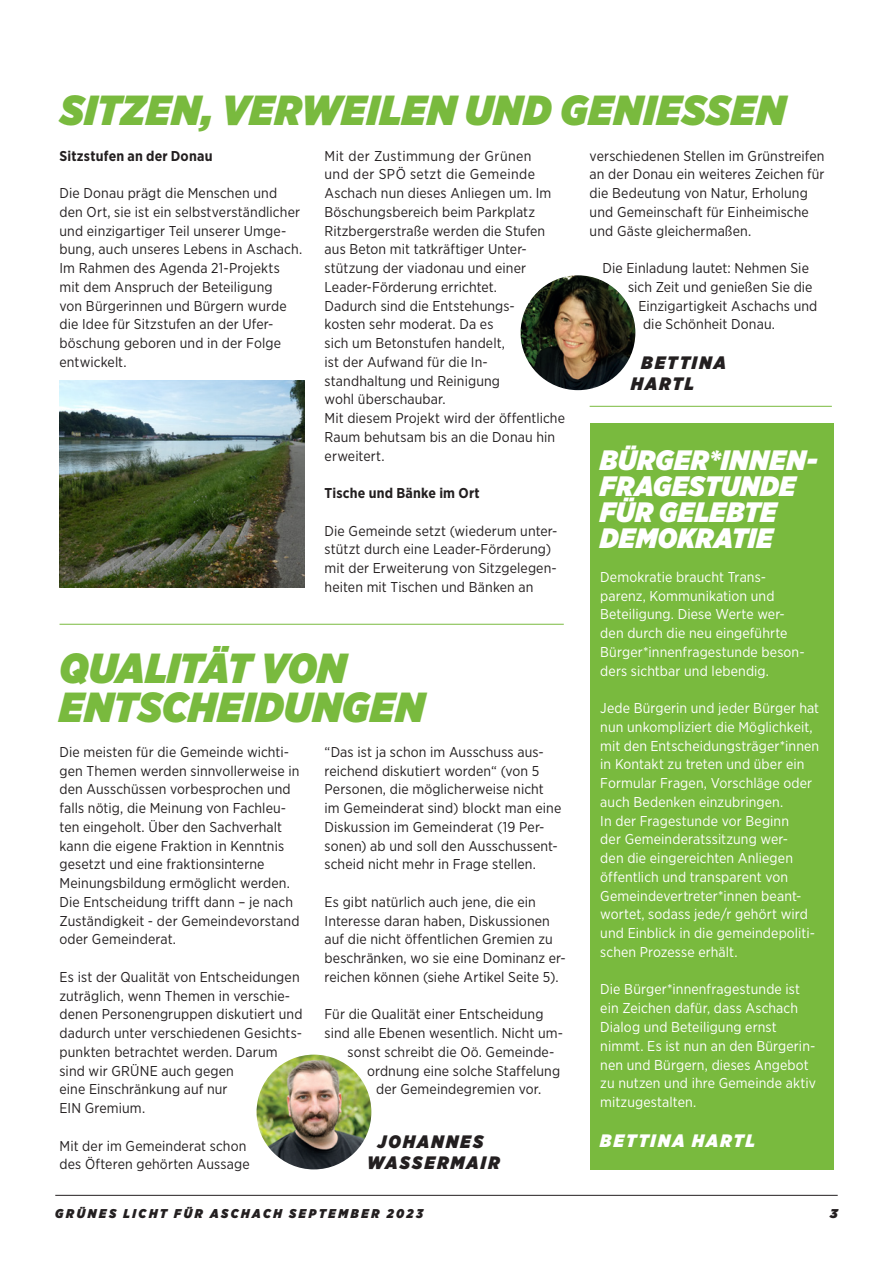
<style>
.page{position:relative;width:893px;height:1263px;background:#fff}
.page>*{position:absolute;margin:0;border:0;box-sizing:border-box;transform-origin:0 0}
.gz_titel_green{font:italic 900 42px "Gotham Narrow";letter-spacing:.02em;color:#79ba3e}
.gz_titel_green-2{font:italic 900 42px "Gotham Narrow";letter-spacing:-.005em;color:#79ba3e}
.gz_titel_klein_green{font:italic 900 28.05px/26.1px "Gotham Narrow";letter-spacing:.025em;color:#fff}
.gz_vorspann{font:italic 900 18px "Gotham Narrow";letter-spacing:.115em;color:#231f20}
.gz_vorspann-2{font:italic 900 18px "Gotham Narrow";letter-spacing:.115em;color:#fff}
.gz_text_n{font:14.25px/18.8px "Gotham Narrow";letter-spacing:.01em;color:#231f20}
.gz_text_n-2{font:14.25px/18.8px "Gotham Narrow";letter-spacing:.01em;color:#fff}
.gz_text_n-3{font:700 14.25px "Gotham Narrow";letter-spacing:.015em;color:#231f20}
.t1{font:italic 900 12.75px "Gotham Narrow";letter-spacing:.2em;color:#231f20}
.t2{font:italic 900 12.75px "Gotham";color:#231f20}
</style>
<div class="page">
<hr style="left:55px;top:1195px;width:783px;height:1px;background:#231f20">
<div style="left:590px;top:423px;width:244px;height:746px;background:#79ba3e"></div>
<hr style="left:60px;top:624px;width:504px;height:1px;background:#79ba3e">
<img style="left:60px;top:381px;width:244px;height:207px">
<hr style="left:590px;top:406px;width:242px;height:1px;background:#79ba3e">
<img style="left:257px;top:1054px;width:114px;height:115px;border-radius:57px">
<img style="left:521px;top:275px;width:114px;height:115px;border-radius:57px">
<p class="gz_titel_green" style="left:60px;top:82px;width:726px">SITZEN, VERWEILEN UND GENIESSEN</p>
<p class="gz_text_n-3" style="left:60px;top:146px;width:154px">Sitzstufen an der Donau</p>
<p class="gz_text_n" style="left:60px;top:183px;width:244px">Die Donau prägt die Menschen und den Ort, sie ist ein selbstverständlicher und einzigartiger Teil unserer Umge&shy;bung, auch unseres Lebens in Aschach.</p>
<p class="gz_text_n" style="left:60px;top:258px;width:229px">Im Rahmen des Agenda 21-Projekts mit dem Anspruch der Beteiligung von Bürgerinnen und Bürgern wurde die Idee für Sitzstufen an der Ufer&shy;böschung geboren und in der Folge entwickelt.</p>
<p class="gz_text_n" style="left:325px;top:146px;width:228px">Mit der Zustimmung der Grünen und der SPÖ setzt die Gemeinde<br>Aschach nun dieses Anliegen um. Im<br>Böschungsbereich beim Parkplatz</p>
<p class="gz_text_n" style="left:325px;top:221px;width:222px">Ritzbergerstraße werden die Stufen aus Beton mit tatkräftiger Unter&shy;stützung der viadonau und einer<br>Leader-Förderung errichtet.<br>Dadurch sind die Entstehungs&shy;kosten sehr moderat. Da es<br>sich um Betonstufen handelt,<br>ist der Aufwand für die In&shy;standhaltung und Reinigung<br>wohl überschaubar.</p>
<p class="gz_text_n" style="left:325px;top:408px;width:242px">Mit diesem Projekt wird der öffentliche<br>Raum behutsam bis an die Donau hin erweitert.</p>
<p class="gz_text_n-3" style="left:325px;top:484px;width:157px">Tische und Bänke im Ort</p>
<p class="gz_text_n" style="left:325px;top:521px;width:234px">Die Gemeinde setzt (wiederum unter&shy;stützt durch eine Leader-Förderung) mit der Erweiterung von Sitzgelegen&shy;heiten mit Tischen und Bänken an</p>
<p class="gz_titel_green-2" style="left:60px;top:639px;width:288px">QUALITÄT VON</p>
<p class="gz_titel_green" style="left:60px;top:678px;width:366px">ENTSCHEIDUNGEN</p>
<p class="gz_text_n" style="left:60px;top:742px;width:241px">Die meisten für die Gemeinde wichti&shy;gen Themen werden sinnvollerweise in den Ausschüssen vorbesprochen und falls nötig, die Meinung von Fachleu&shy;ten eingeholt. Über den Sachverhalt kann die eigene Fraktion in Kenntnis gesetzt und eine fraktionsinterne Meinungsbildung ermöglicht werden.<br>Die Entscheidung trifft dann – je nach Zuständigkeit - der Gemeindevorstand oder Gemeinderat.</p>
<p class="gz_text_n" style="left:60px;top:967px;width:244px">Es ist der Qualität von Entscheidungen zuträglich, wenn Themen in verschie&shy;denen Personengruppen diskutiert und dadurch unter verschiedenen Gesichts&shy;punkten betrachtet werden. Darum sind wir GRÜNE auch gegen<br>eine Einschränkung auf nur<br>EIN Gremium.</p>
<p class="gz_text_n" style="left:60px;top:1136px;width:192px">Mit der im Gemeinderat schon des Öfteren gehörten Aussage</p>
<p class="gz_text_n" style="left:325px;top:742px;width:238px">“Das ist ja schon im Ausschuss aus&shy;reichend diskutiert worden“ (von 5<br>Personen, die möglicherweise nicht im Gemeinderat sind) blockt man eine Diskussion im Gemeinderat (19 Per&shy;sonen) ab und soll den Ausschussent&shy;scheid nicht mehr in Frage stellen.</p>
<p class="gz_text_n" style="left:325px;top:892px;width:243px">Es gibt natürlich auch jene, die ein Interesse daran haben, Diskussionen auf die nicht öffentlichen Gremien zu beschränken, wo sie eine Dominanz er&shy;reichen können (siehe Artikel Seite 5).</p>
<p class="gz_text_n" style="left:325px;top:1005px;width:220px">Für die Qualität einer Entscheidung</p>
<p class="gz_text_n" style="left:325px;top:1023px;width:240px">sind alle Ebenen wesentlich. Nicht um-</p>
<p class="gz_text_n" style="left:348px;top:1042px;width:208px">sonst schreibt die Oö. Gemeinde-</p>
<p class="gz_text_n" style="left:367px;top:1061px;width:195px">ordnung eine solche Staffelung</p>
<p class="gz_text_n" style="left:376px;top:1080px;width:167px">der Gemeindegremien vor.</p>
<p class="gz_vorspann" style="left:378px;top:1130px;width:107px">JOHANNES</p>
<p class="gz_vorspann" style="left:367px;top:1151px;width:134px">WASSERMAIR</p>
<p class="gz_text_n" style="left:590px;top:146px;width:236px">verschiedenen Stellen im Grünstreifen an der Donau ein weiteres Zeichen für die Bedeutung von Natur, Erholung und Gemeinschaft für Einheimische und Gäste gleichermaßen.</p>
<p class="gz_text_n" style="left:603px;top:258px;width:208px">Die Einladung lautet: Nehmen Sie</p>
<p class="gz_text_n" style="left:628px;top:277px;width:186px">sich Zeit und genießen Sie die</p>
<p class="gz_text_n" style="left:639px;top:296px;width:180px">Einzigartigkeit Aschachs und</p>
<p class="gz_text_n" style="left:643px;top:315px;width:133px">die Schönheit Donau.</p>
<p class="gz_vorspann" style="left:642px;top:351px;width:86px">BETTINA</p>
<p class="gz_vorspann" style="left:631px;top:372px;width:65px">HARTL</p>
<p class="gz_titel_klein_green" style="left:600px;top:447px;width:219px">BÜRGER*INNEN-<br>FRAGESTUNDE<br>FÜR GELEBTE</p>
<p class="gz_titel_klein_green" style="left:600px;top:525px;width:174px">DEMOKRATIE</p>
<p class="gz_text_n-2" style="left:600px;top:567px;width:206px">Demokratie braucht Trans&shy;parenz, Kommunikation und<br>Beteiligung. Diese Werte wer&shy;den durch die neu eingeführte<br>Bürger*innenfragestunde beson&shy;ders sichtbar und lebendig.</p>
<p class="gz_text_n-2" style="left:600px;top:698px;width:220px">Jede Bürgerin und jeder Bürger hat nun unkompliziert die Möglichkeit, mit den Entscheidungsträger*innen in Kontakt zu treten und über ein<br>Formular Fragen, Vorschläge oder auch Bedenken einzubringen.<br>In der Fragestunde vor Beginn<br>der Gemeinderatssitzung wer-<br>den die eingereichten Anliegen öffentlich und transparent von<br>Gemeindevertreter*innen beant&shy;wortet, sodass jede/r gehört wird und Einblick in die gemeindepoliti&shy;schen Prozesse erhält.</p>
<p class="gz_text_n-2" style="left:600px;top:980px;width:217px">Die Bürger*innenfragestunde ist ein Zeichen dafür, dass Aschach<br>Dialog und Beteiligung ernst nimmt. Es ist nun an den Bürgerin&shy;nen und Bürgern, dieses Angebot zu nutzen und ihre Gemeinde aktiv mitzugestalten.</p>
<p class="gz_vorspann-2" style="left:600px;top:1128px;width:156px">BETTINA HARTL</p>
<p class="t1" style="left:55px;top:1205px;width:369px">GRÜNES LICHT FÜR ASCHACH SEPTEMBER 2023</p>
<p class="t2" style="left:830px;top:1204px;width:9px">3</p>
</div>
